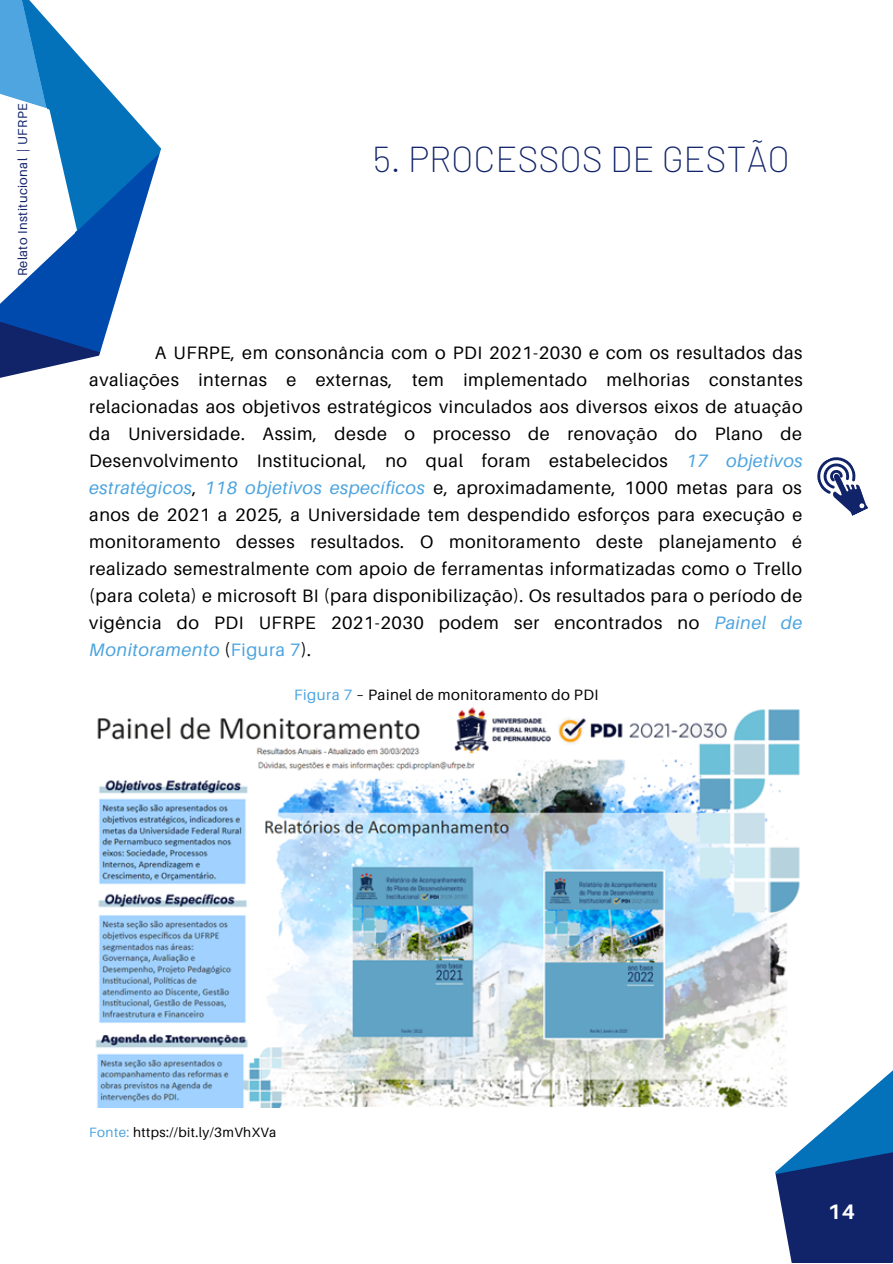
<style>
.page{position:relative;width:893px;height:1264px;background:#fff}
.page>*{position:absolute;margin:0;border:0;box-sizing:border-box;transform-origin:0 0}
.t1{font:200 36px "Barlow";color:#112369}
.t2{font:700 21px "Aileron";color:#fff}
.t3{font:18px/27px "Aileron";letter-spacing:.03em;color:#000;text-align:justify}
.t4{font:15px "Aileron";letter-spacing:.03em;color:#000}
.t5{font:13.5px "Aileron";letter-spacing:.03em;color:#000}
.t6{font:12.9px "Aileron";letter-spacing:.03em;color:#112369}
.s1{font-style:italic;color:#4ca4df}
.s2{color:#4ca4df}
</style>
<div class="page">
<svg style="left:0;top:0;width:161px;height:378px"></svg>
<div style="left:836px;top:1201px;width:45px;height:61px;background:#112369"></div>
<svg style="left:780px;top:1201px;width:56px;height:61px;background:#2a3a79"></svg>
<svg style="left:762px;top:1071px;width:130px;height:130px"></svg>
<svg style="left:881px;top:1112px;width:11px;height:150px;background:#0d387f"></svg>
<svg style="left:817px;top:457px;width:52px;height:59px"></svg>
<img style="left:95px;top:707px;width:708px;height:399px">
<p class="t6" style="left:14px;top:276px;width:174px;rotate:-90deg">Relato Institucional | UFRPE</p>
<p class="t1" style="left:373px;top:136px;width:418px">5. PROCESSOS DE GESTÃO</p>
<p class="t3" style="left:89px;top:339px;width:715px;text-indent:66px">A UFRPE, em consonância com o PDI 2021-2030 e com os resultados das avaliações internas e externas, tem implementado melhorias constantes relacionadas aos objetivos estratégicos vinculados aos diversos eixos de atuação da Universidade. Assim, desde o processo de renovação do Plano de Desenvolvimento Institucional, no qual foram estabelecidos <span class="s1">17 objetivos estratégicos</span>, <span class="s1">118 objetivos específicos</span> e, aproximadamente, 1000 metas para os anos de 2021 a 2025, a Universidade tem despendido esforços para execução e monitoramento desses resultados. O monitoramento deste planejamento é realizado semestralmente com apoio de ferramentas informatizadas como o Trello (para coleta) e microsoft BI (para disponibilização). Os resultados para o período de vigência do PDI UFRPE 2021-2030 podem ser encontrados no <span class="s1">Painel de Monitoramento</span> (<span class="s2">Figura 7</span>).</p>
<p class="t4" style="left:294px;top:685px;width:305px"><span class="s2">Figura 7</span> – Painel de monitoramento do PDI</p>
<p class="t5" style="left:89px;top:1123px;width:189px"><span class="s2">Fonte:</span> https://bit.ly/3mVhXVa</p>
<p class="t2" style="left:827px;top:1198px;width:29px">14</p>
</div>
